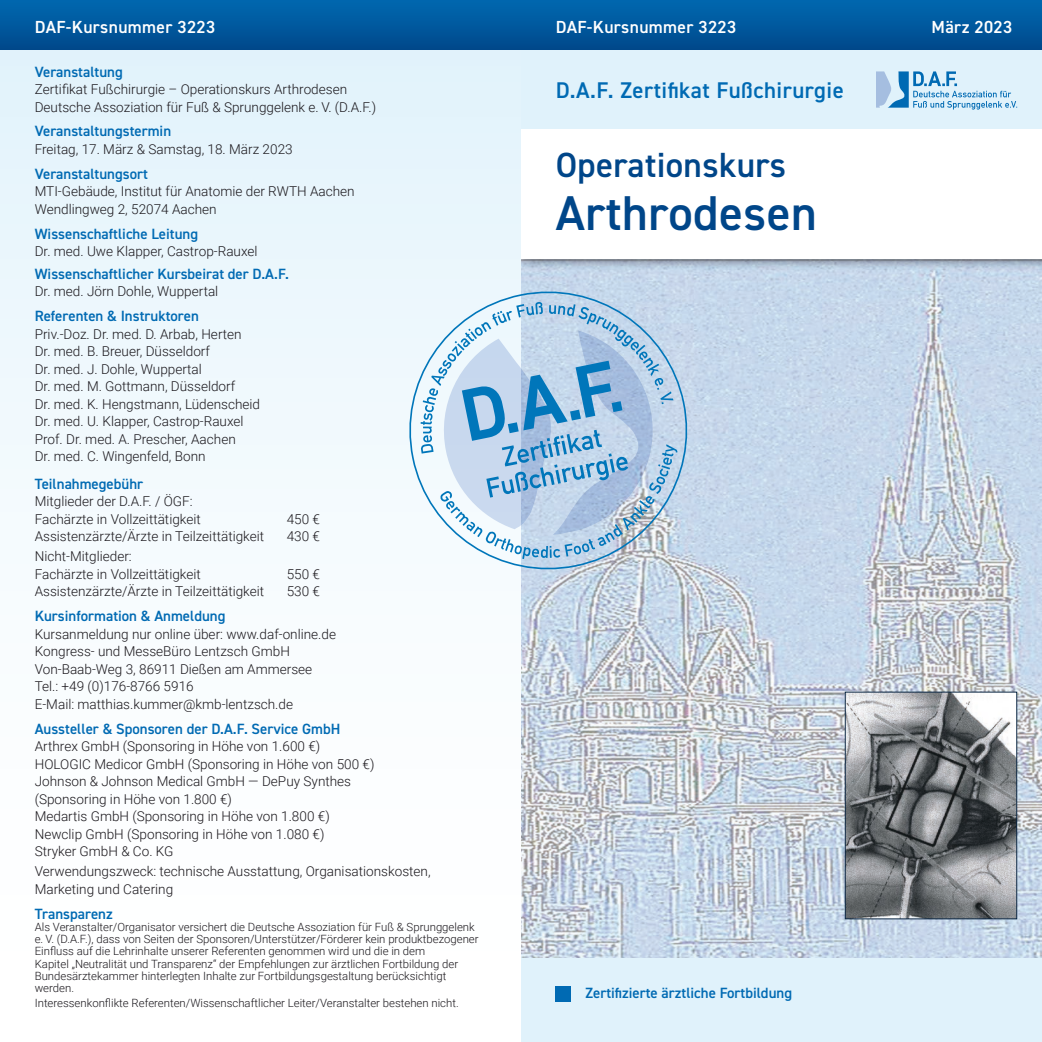
<style>
.page{position:relative;width:1042px;height:1042px;background:#fff}
.page>*{position:absolute;margin:0;border:0;box-sizing:border-box;transform-origin:0 0}
.t1{font:600 49px "DIN2014";letter-spacing:.01em;color:#004689}
.t2{font:600 35px "DIN2014";letter-spacing:.01em;color:#004689}
.t3{font:600 22.75px "DIN2014";letter-spacing:.02em;color:#006ab3}
.t4{font:600 17.5px "DIN2014";letter-spacing:.02em;color:#fff}
.t5{font:600 14.88px "DIN2014";color:#006ab3}
.t6{font:300 13.65px/17.5px "Roboto";color:#1a171c}
.t7{font:300 11.38px/12.2px "Roboto";color:#1a171c}
</style>
<div class="page">
<img style="left:521px;top:270px;width:521px;height:688px">
<div style="left:521px;top:958px;width:521px;height:84px;background:#e0f2fb"></div>
<div style="left:556px;top:986px;width:15px;height:15px;background:#006ab3"></div>
<div style="left:512px;top:120px;width:530px;height:150px;background:#00101f;opacity:.6"></div>
<div style="left:521px;top:129px;width:521px;height:129px;background:#fff"></div>
<div style="left:521px;top:50px;width:521px;height:79px;background:#e0f2fb"></div>
<svg style="left:876px;top:71px;width:141px;height:39px"></svg>
<div style="left:521px;top:0;width:521px;height:50px;background:linear-gradient(to bottom,#0069b0,#00498c)"></div>
<div style="left:0;top:50px;width:521px;height:992px;background:linear-gradient(to bottom,#e4f4fb,#fff)"></div>
<div style="left:0;top:0;width:521px;height:50px;background:linear-gradient(to bottom,#0069b0,#00498c)"></div>
<svg style="left:397px;top:279px;width:303px;height:303px"></svg>
<svg style="left:421px;top:302px;width:256px;height:257px"></svg>
<img style="left:847px;top:694px;width:168px;height:223px">
<div style="left:845px;top:692px;width:172px;height:227px;border:1px solid #0b2744"></div>
<p class="t4" style="left:35px;top:15px;width:182px">DAF-Kursnummer 3223</p>
<p class="t5" style="left:35px;top:62px;width:90px">Veranstaltung</p>
<p class="t6" style="left:35px;top:80px;width:343px">Zertifikat Fußchirurgie – Operationskurs Arthrodesen<br>Deutsche Assoziation für Fuß &amp; Sprunggelenk e. V. (D.A.F.)</p>
<p class="t5" style="left:35px;top:121px;width:138px">Veranstaltungstermin</p>
<p class="t6" style="left:35px;top:140px;width:259px">Freitag, 17. März &amp; Samstag, 18. März 2023</p>
<p class="t5" style="left:35px;top:164px;width:115px">Veranstaltungsort</p>
<p class="t6" style="left:35px;top:182px;width:321px">MTI-Gebäude, Institut für Anatomie der RWTH Aachen<br>Wendlingweg 2, 52074 Aachen</p>
<p class="t5" style="left:35px;top:224px;width:165px">Wissenschaftliche Leitung</p>
<p class="t6" style="left:35px;top:242px;width:224px">Dr. med. Uwe Klapper, Castrop-Rauxel</p>
<p class="t5" style="left:35px;top:264px;width:256px">Wissenschaftlicher Kursbeirat der D.A.F.</p>
<p class="t6" style="left:35px;top:282px;width:185px">Dr. med. Jörn Dohle, Wuppertal</p>
<p class="t5" style="left:35px;top:306px;width:166px">Referenten &amp; Instruktoren</p>
<p class="t6" style="left:35px;top:325px;width:227px">Priv.-Doz. Dr. med. D. Arbab, Herten Dr. med. B. Breuer, Düsseldorf<br>Dr. med. J. Dohle, Wuppertal<br>Dr. med. M. Gottmann, Düsseldorf<br>Dr. med. K. Hengstmann, Lüdenscheid Dr. med. U. Klapper, Castrop-Rauxel Prof. Dr. med. A. Prescher, Aachen<br>Dr. med. C. Wingenfeld, Bonn</p>
<p class="t5" style="left:35px;top:474px;width:110px">Teilnahmegebühr</p>
<p class="t6" style="left:35px;top:492px;width:168px">Mitglieder der D.A.F. / ÖGF:<br>Fachärzte in Vollzeittätigkeit</p>
<p class="t6" style="left:287px;top:510px;width:35px">450 €</p>
<p class="t6" style="left:35px;top:527px;width:231px">Assistenzärzte/Ärzte in Teilzeittätigkeit</p>
<p class="t6" style="left:287px;top:527px;width:35px">430 €</p>
<p class="t6" style="left:35px;top:547px;width:168px">Nicht-Mitglieder:<br>Fachärzte in Vollzeittätigkeit</p>
<p class="t6" style="left:287px;top:564px;width:35px">550 €</p>
<p class="t6" style="left:35px;top:582px;width:231px">Assistenzärzte/Ärzte in Teilzeittätigkeit</p>
<p class="t6" style="left:287px;top:582px;width:35px">530 €</p>
<p class="t5" style="left:35px;top:606px;width:192px">Kursinformation &amp; Anmeldung</p>
<p class="t6" style="left:35px;top:624px;width:303px">Kursanmeldung nur online über: www.daf-online.de Kongress- und MesseBüro Lentzsch GmbH Von-Baab-Weg 3, 86911 Dießen am Ammersee Tel.: +49 (0)176-8766 5916<br>E-Mail: matthias.kummer@kmb-lentzsch.de</p>
<p class="t5" style="left:35px;top:719px;width:307px">Aussteller &amp; Sponsoren der D.A.F. Service GmbH</p>
<p class="t6" style="left:35px;top:737px;width:341px">Arthrex GmbH (Sponsoring in Höhe von 1.600 €)<br>HOLOGIC Medicor GmbH (Sponsoring in Höhe von 500 €)<br>Johnson &amp; Johnson Medical GmbH — DePuy Synthes (Sponsoring in Höhe von 1.800 €)<br>Medartis GmbH (Sponsoring in Höhe von 1.800 €)<br>Newclip GmbH (Sponsoring in Höhe von 1.080 €)<br>Stryker GmbH &amp; Co. KG</p>
<p class="t6" style="left:35px;top:862px;width:397px">Verwendungszweck: technische Ausstattung, Organisationskosten,<br>Marketing und Catering</p>
<p class="t5" style="left:35px;top:903px;width:80px">Transparenz</p>
<p class="t7" style="left:35px;top:920px;width:445px">Als Veranstalter/Organisator versichert die Deutsche Assoziation für Fuß &amp; Sprunggelenk e. V. (D.A.F.), dass von Seiten der Sponsoren/Unterstützer/Förderer kein produktbezogener Einfluss auf die Lehrinhalte unserer Referenten genommen wird und die in dem<br>Kapitel „Neutralität und Transparenz“ der Empfehlungen zur ärztlichen Fortbildung der Bundesärztekammer hinterlegten Inhalte zur Fortbildungsgestaltung berücksichtigt werden.</p>
<p class="t7" style="left:35px;top:996px;width:425px">Interessenkonflikte Referenten/Wissenschaftlicher Leiter/Veranstalter bestehen nicht.</p>
<p class="t4" style="left:556px;top:15px;width:182px">DAF-Kursnummer 3223</p>
<p class="t4" style="left:931px;top:15px;width:82px">März 2023</p>
<h3 class="t3" style="left:556px;top:75px;width:290px">D.A.F. Zertifikat Fußchirurgie</h3>
<h2 class="t2" style="left:556px;top:141px;width:232px">Operationskurs</h2>
<h1 class="t1" style="left:556px;top:181px;width:263px">Arthrodesen</h1>
<p class="t5" style="left:585px;top:983px;width:208px">Zertifizierte ärztliche Fortbildung</p>
</div>
